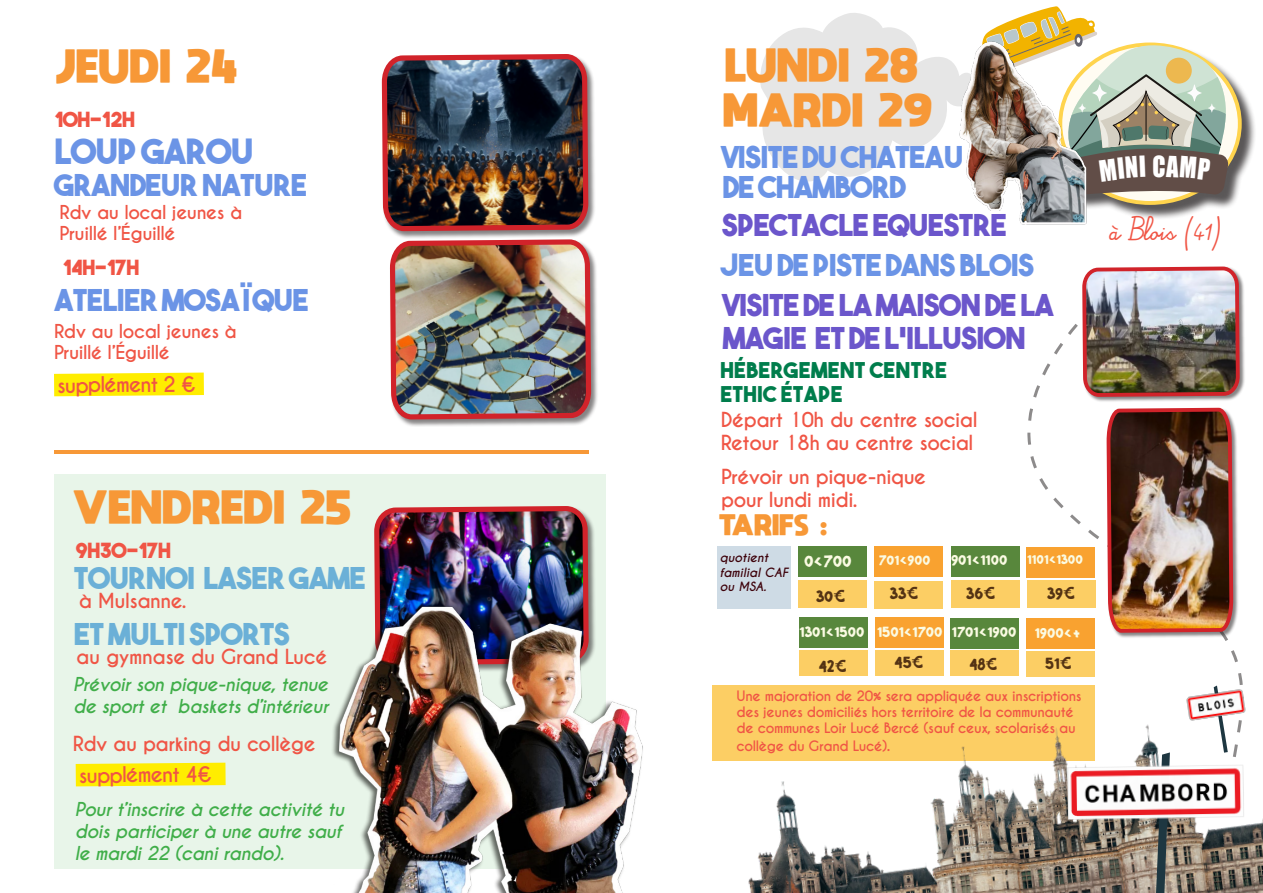
<style>
.page{position:relative;width:1263px;height:893px;background:#fff}
.page>*{position:absolute;margin:0;border:0;box-sizing:border-box;transform-origin:0 0}
.t1{font:34.65px "The Bold Font";letter-spacing:-.025em;color:#6b94e6}
.t2{font:800 33.3px "moon get";letter-spacing:.03em;color:#f79837}
.t3{font:30px "The Bold Font";letter-spacing:-.025em;color:#6b94e6}
.t4{font:30px/33px "The Bold Font";letter-spacing:-.025em;color:#6b56cb}
.t5{font:30px "The Bold Font";letter-spacing:-.025em;color:#6bb0d7}
.t6{font:26.7px "Impact";color:#fff;scale:.89 1}
.t7{font:21.75px/23.9px "The Bold Font";letter-spacing:.01em;color:#007d4c}
.t8{font:800 21px "moon get";letter-spacing:.03em;color:#f79837}
.t9{font:20.85px "The Bold Font";letter-spacing:-.025em;color:#f05545}
.t10{font:700 20.25px "Caviar Dreams";color:#f05545}
.t11{font:700 19.5px/23.4px "Caviar Dreams";letter-spacing:-.025em;color:#f05545}
.t12{font:19.35px "Dirt Road";color:#fbfbe3}
.t13{font:18.6px "Dirt Road";color:#543314}
.t14{font:italic 700 18px/21.6px "Caviar Dreams";letter-spacing:-.025em;color:#40ae49}
.t15{font:700 18px/21.6px "Caviar Dreams";letter-spacing:-.025em;color:#f05545}
.t16{font:16.95px "Dirt Road";color:#fbfbe3}
.t17{font:16.35px "Alamain";letter-spacing:-.025em;color:#f05545}
.t18{font:16.05px "Dirt Road";color:#fbfbe3}
.t19{font:15.3px "Dirt Road";color:#fbfbe3}
.t20{font:700 13.5px/16.2px "Caviar Dreams";letter-spacing:-.025em;color:#f05545}
.t21{font:italic 700 12px/14.4px "Caviar Dreams";color:#3d010a}
.s1{font-size:15px}
</style>
<div class="page">
<div style="left:54px;top:474px;width:551px;height:394px;background:#e8f5e9"></div>
<div style="left:390px;top:239px;width:209px;height:188px;background:#231f20;opacity:.55"></div>
<hr style="left:54px;top:451px;width:535px;height:3px;background:#f79837">
<img style="left:374px;top:506px;width:216px;height:95px">
<div style="left:382px;top:54px;width:214px;height:185px;background:#231f20;opacity:.55"></div>
<img style="left:384px;top:54px;width:209px;height:368px">
<div style="left:76px;top:763px;width:150px;height:23px;background:#ffed00"></div>
<img style="left:329px;top:601px;width:314px;height:292px">
<div style="left:798px;top:547px;width:68px;height:30px;background:#58873c"></div>
<div style="left:874px;top:547px;width:69px;height:30px;background:#f9a230"></div>
<div style="left:951px;top:547px;width:69px;height:30px;background:#58873c"></div>
<div style="left:799px;top:618px;width:69px;height:30px;background:#58873c"></div>
<div style="left:798px;top:580px;width:68px;height:28px;background:#fcce64"></div>
<div style="left:874px;top:580px;width:69px;height:28px;background:#fcce64"></div>
<div style="left:951px;top:580px;width:69px;height:28px;background:#fcce64"></div>
<div style="left:799px;top:651px;width:69px;height:25px;background:#fcce64"></div>
<div style="left:717px;top:546px;width:74px;height:63px;background:#cedbe5"></div>
<div style="left:875px;top:618px;width:69px;height:30px;background:#f9a230"></div>
<div style="left:875px;top:651px;width:69px;height:25px;background:#fcce64"></div>
<div style="left:950px;top:618px;width:69px;height:30px;background:#58873c"></div>
<div style="left:950px;top:651px;width:69px;height:25px;background:#fcce64"></div>
<div style="left:1060px;top:45px;width:197px;height:175px;background:#231f20;opacity:.75"></div>
<svg style="left:1060px;top:44px;width:180px;height:159px"></svg>
<div style="left:713px;top:685px;width:382px;height:75px;background:#fcce64"></div>
<img style="left:714px;top:746px;width:549px;height:147px">
<img style="left:974px;top:195px;width:121px;height:30px">
<img style="left:1026px;top:266px;width:219px;height:627px">
<img style="left:1057px;top:746px;width:200px;height:97px">
<svg style="left:54px;top:373px;width:150px;height:23px;background:#ffed07"></svg>
<svg style="left:760px;top:6px;width:469px;height:189px"></svg>
<p class="t2" style="left:56px;top:45px;width:183px">JEUDI 24</p>
<p class="t9" style="left:54px;top:107px;width:83px">10H-12H</p>
<p class="t1" style="left:54px;top:129px;width:201px">LOUP GAROU</p>
<p class="t3" style="left:54px;top:166px;width:255px">GRANDEUR NATURE</p>
<p class="t15" style="left:60px;top:202px;width:184px">Rdv au local jeunes à<br>Pruillé l’Éguillé</p>
<p class="t9" style="left:62px;top:254px;width:78px">14H-17H</p>
<p class="t3" style="left:54px;top:281px;width:256px">ATELIER MOSAÏQUE</p>
<p class="t15" style="left:54px;top:321px;width:184px">Rdv au local jeunes à<br>Pruillé l’Éguillé</p>
<p class="t10" style="left:57px;top:373px;width:140px;rotate:-1deg">supplément 2 €</p>
<p class="t2" style="left:74px;top:486px;width:279px">VENDREDI 25</p>
<p class="t9" style="left:76px;top:537px;width:97px">9H30-17H</p>
<p class="t5" style="left:74px;top:559px;width:293px">TOURNOI LASER GAME</p>
<p class="t5" style="left:74px;top:615px;width:218px">ET MULTI SPORTS</p>
<p class="t14" style="left:73px;top:674px;width:257px">Prévoir son pique-nique, tenue de sport et baskets d’intérieur</p>
<p class="t11" style="left:79px;top:590px;width:109px">à Mulsanne.</p>
<p class="t11" style="left:76px;top:645px;width:253px">au gymnase du Grand Lucé</p>
<p class="t11" style="left:73px;top:733px;width:245px">Rdv au parking du collège</p>
<p class="t10" style="left:79px;top:763px;width:135px;rotate:-1deg">supplément 4€</p>
<p class="t14" style="left:75px;top:799px;width:271px">Pour t’inscrire à cette activité tu dois participer à une autre sauf le mardi 22 (cani rando).</p>
<p class="t2" style="left:726px;top:44px;width:194px">LUNDI 28</p>
<p class="t2" style="left:724px;top:89px;width:210px">MARDI 29</p>
<p class="t3" style="left:722px;top:138px;width:243px">VISITE DU CHATEAU</p>
<p class="t3" style="left:723px;top:168px;width:184px">DE CHAMBORD</p>
<p class="t4" style="left:722px;top:208px;width:287px">SPECTACLE EQUESTRE</p>
<p class="t3" style="left:721px;top:246px;width:315px">JEU DE PISTE DANS BLOIS</p>
<p class="t4" style="left:723px;top:288px;width:333px">VISITE DE LA MAISON DE LA<br>MAGIE ET DE L’ILLUSION</p>
<p class="t7" style="left:720px;top:358px;width:228px">HÉBERGEMENT CENTRE<br>ETHIC ÉTAPE</p>
<p class="t11" style="left:721px;top:408px;width:258px">Départ 10h du centre social</p>
<p class="t11" style="left:721px;top:432px;width:254px">Retour 18h au centre social</p>
<p class="t11" style="left:721px;top:465px;width:207px">Prévoir un pique-nique pour lundi midi.</p>
<p class="t8" style="left:719px;top:512px;width:110px">TARIFS :</p>
<p class="t21" style="left:720px;top:551px;width:70px">quotient familial CAF ou MSA.</p>
<p class="t12" style="left:804px;top:548px;width:49px">0&lt;700</p>
<p class="t18" style="left:879px;top:550px;width:53px">701&lt;900</p>
<p class="t16" style="left:951px;top:549px;width:58px">901&lt;1100</p>
<p class="t19" style="left:1027px;top:550px;width:57px">1101&lt;1300</p>
<p class="t13" style="left:816px;top:584px;width:31px">30€</p>
<p class="t13" style="left:890px;top:582px;width:30px">33€</p>
<p class="t13" style="left:966px;top:581px;width:31px">36€</p>
<p class="t13" style="left:1047px;top:581px;width:30px">39€</p>
<p class="t16" style="left:799px;top:621px;width:66px">1301&lt;1500</p>
<p class="t13" style="left:819px;top:654px;width:30px">42€</p>
<p class="t16" style="left:877px;top:621px;width:67px">1501&lt;1700</p>
<p class="t13" style="left:894px;top:651px;width:31px">45€</p>
<p class="t16" style="left:952px;top:621px;width:66px">1701&lt;1900</p>
<p class="t13" style="left:969px;top:652px;width:30px">48€</p>
<p class="t16" style="left:1035px;top:622px;width:47px">1900&lt;+</p>
<p class="t13" style="left:1045px;top:652px;width:28px">51€</p>
<p class="t20" style="left:736px;top:688px;width:347px">Une majoration de 20% sera appliquée aux inscriptions des jeunes domiciliés hors territoire de la communauté de communes Loir Lucé Bercé (sauf ceux, scolarisés au</p>
<p class="t20" style="left:736px;top:738px;width:155px">collège du Grand Lucé)<span class="s1">.</span></p>
<h3 class="t6" style="left:1152px;top:146px;width:16px">C</h3>
<p class="t17" style="left:1110px;top:225px;width:114px">à Blois (41)</p>
</div>
